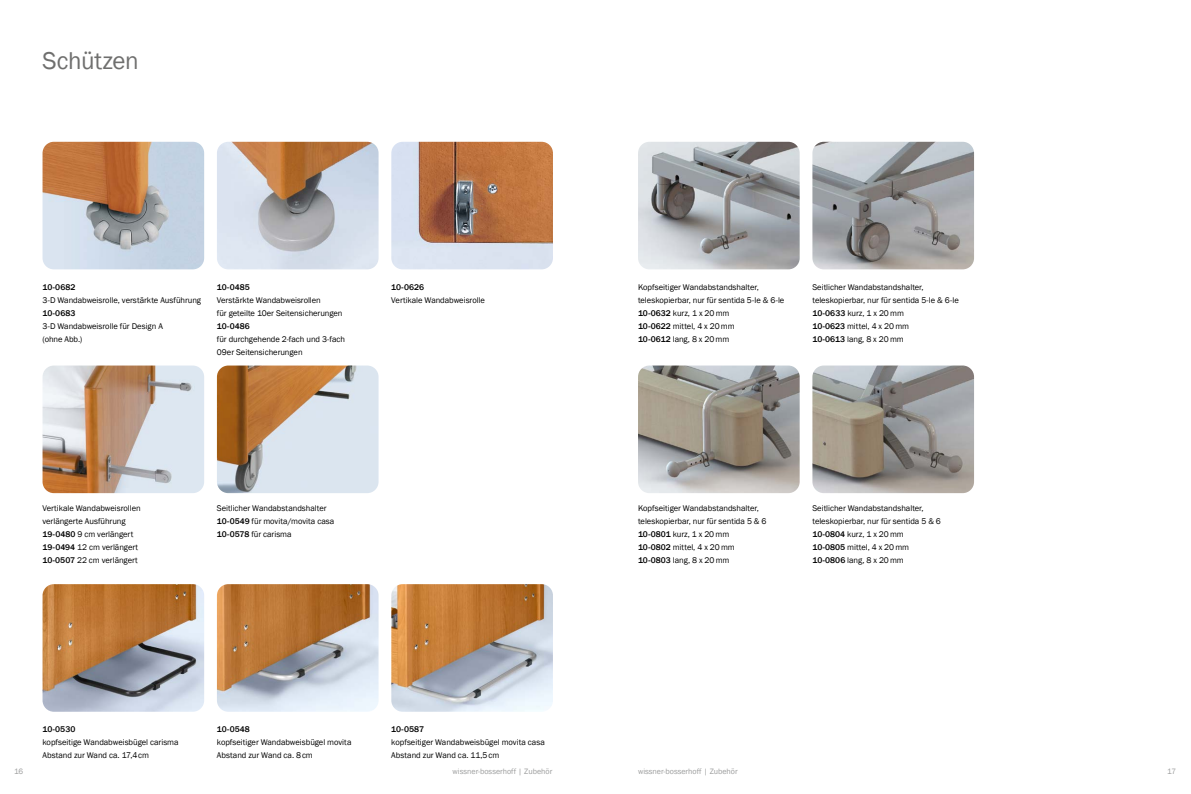
<style>
.page{position:relative;width:1191px;height:794px;background:#fff}
.page>*{position:absolute;margin:0;border:0;box-sizing:border-box;transform-origin:0 0}
.t1{font:25px "Franklin Gothic";letter-spacing:-.01em;color:#6f6f6e}
.t2{font:8.5px/13px "Franklin Gothic";letter-spacing:-.005em;color:#000}
.t3{font:500 8.5px "Franklin Gothic";letter-spacing:.005em;color:#000}
.t4{font:8px "Franklin Gothic";color:#9c9d9d}
.s1{font-weight:500}
</style>
<div class="page">
<img style="left:217px;top:365px;width:161px;height:128px">
<img style="left:812px;top:142px;width:162px;height:127px">
<img style="left:638px;top:142px;width:161px;height:127px">
<img style="left:217px;top:584px;width:161px;height:127px">
<img style="left:391px;top:584px;width:162px;height:127px">
<img style="left:43px;top:584px;width:161px;height:127px">
<img style="left:812px;top:365px;width:162px;height:128px">
<img style="left:638px;top:365px;width:161px;height:128px">
<img style="left:217px;top:142px;width:161px;height:127px">
<img style="left:391px;top:142px;width:162px;height:127px">
<img style="left:43px;top:142px;width:161px;height:127px">
<img style="left:43px;top:365px;width:161px;height:128px">
<h1 class="t1" style="left:43px;top:45px;width:98px">Schützen</h1>
<p class="t3" style="left:43px;top:281px;width:34px">10-0682</p>
<p class="t2" style="left:43px;top:293px;width:160px">3-D Wandabweisrolle, verstärkte Ausführung</p>
<p class="t3" style="left:43px;top:307px;width:35px">10-0683</p>
<p class="t2" style="left:43px;top:319px;width:122px">3-D Wandabweisrolle für Design A (ohne Abb.)</p>
<p class="t3" style="left:217px;top:281px;width:34px">10-0485</p>
<p class="t2" style="left:217px;top:293px;width:127px">Verstärkte Wandabweisrollen<br>für geteilte 10er Seitensicherungen</p>
<p class="t3" style="left:217px;top:320px;width:34px">10-0486</p>
<p class="t2" style="left:217px;top:332px;width:130px">für durchgehende 2-fach und 3-fach<br>09er Seitensicherungen</p>
<p class="t3" style="left:391px;top:281px;width:34px">10-0626</p>
<p class="t2" style="left:391px;top:293px;width:95px">Vertikale Wandabweisrolle</p>
<p class="t2" style="left:43px;top:501px;width:100px">Vertikale Wandabweisrollen verlängerte Ausführung<br><span class="s1">19-0480</span> 9 cm verlängert<br><span class="s1">19-0494</span> 12 cm verlängert<br><span class="s1">10-0507</span> 22 cm verlängert</p>
<p class="t2" style="left:217px;top:501px;width:119px">Seitlicher Wandabstandshalter<br><span class="s1">10-0549</span> für movita/movita casa<br><span class="s1">10-0578</span> für carisma</p>
<p class="t3" style="left:43px;top:723px;width:34px">10-0530</p>
<p class="t2" style="left:43px;top:735px;width:138px">kopfseitige Wandabweisbügel carisma<br>Abstand zur Wand ca. 17,4cm</p>
<p class="t3" style="left:217px;top:723px;width:34px">10-0548</p>
<p class="t2" style="left:217px;top:735px;width:136px">kopfseitiger Wandabweisbügel movita<br>Abstand zur Wand ca. 8cm</p>
<p class="t3" style="left:391px;top:723px;width:34px">10-0587</p>
<p class="t2" style="left:391px;top:735px;width:155px">kopfseitiger Wandabweisbügel movita casa<br>Abstand zur Wand ca. 11,5cm</p>
<p class="t2" style="left:638px;top:280px;width:148px">Kopfseitiger Wandabstandshalter, teleskopierbar, nur für sentida 5-le &amp; 6-le<br><span class="s1">10-0632</span> kurz, 1 x 20 mm<br><span class="s1">10-0622</span> mittel, 4 x 20 mm<br><span class="s1">10-0612</span> lang, 8 x 20 mm</p>
<p class="t2" style="left:812px;top:280px;width:148px">Seitlicher Wandabstandshalter, teleskopierbar, nur für sentida 5-le &amp; 6-le<br><span class="s1">10-0633</span> kurz, 1 x 20 mm<br><span class="s1">10-0623</span> mittel, 4 x 20 mm<br><span class="s1">10-0613</span> lang, 8 x 20 mm</p>
<p class="t2" style="left:638px;top:501px;width:130px">Kopfseitiger Wandabstandshalter, teleskopierbar, nur für sentida 5 &amp; 6<br><span class="s1">10-0801</span> kurz, 1 x 20 mm<br><span class="s1">10-0802</span> mittel, 4 x 20 mm<br><span class="s1">10-0803</span> lang, 8 x 20 mm</p>
<p class="t2" style="left:812px;top:501px;width:130px">Seitlicher Wandabstandshalter, teleskopierbar, nur für sentida 5 &amp; 6<br><span class="s1">10-0804</span> kurz, 1 x 20 mm<br><span class="s1">10-0805</span> mittel, 4 x 20 mm<br><span class="s1">10-0806</span> lang, 8 x 20 mm</p>
<p class="t4" style="left:14px;top:766px;width:11px">16</p>
<p class="t4" style="left:452px;top:766px;width:101px">wissner-bosserhoff | Zubehör</p>
<p class="t4" style="left:638px;top:766px;width:101px">wissner-bosserhoff | Zubehör</p>
<p class="t4" style="left:1167px;top:766px;width:10px">17</p>
</div>
